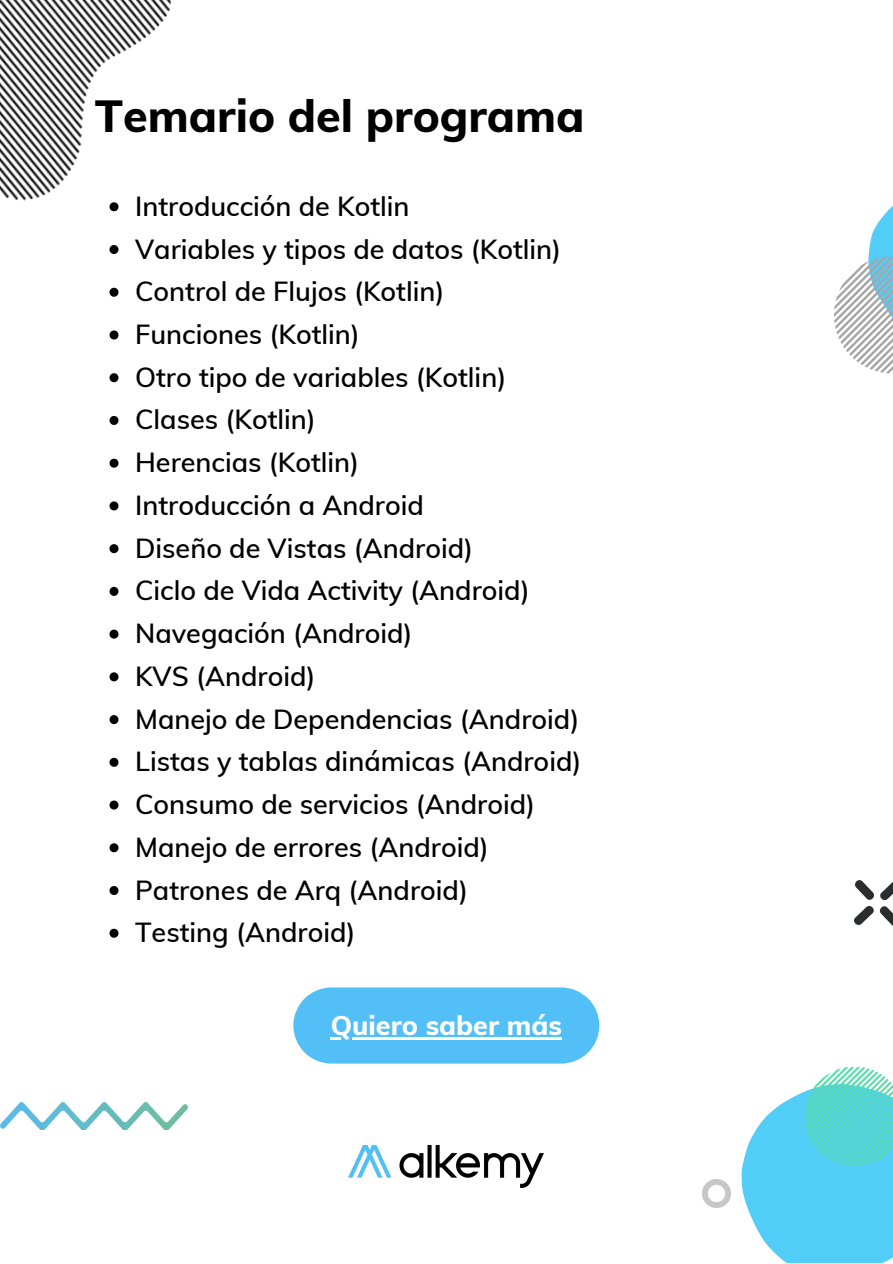
<style>
.page{position:relative;width:893px;height:1264px;background:#fff}
.page>*{position:absolute;margin:0;border:0;box-sizing:border-box;transform-origin:0 0}
.t1{font:800 45px "Muli";color:#000}
.t2{font:600 27px "Muli";color:#000}
.t3{font:800 27px "Muli";color:#fff}
</style>
<div class="page">
<img style="left:0;top:0;width:171px;height:212px">
<img style="left:854px;top:880px;width:38px;height:45px">
<svg style="left:868px;top:206px;width:24px;height:50px"></svg>
<svg style="left:834px;top:256px;width:58px;height:117px"></svg>
<img style="left:349px;top:1145px;width:194px;height:42px">
<svg style="left:741px;top:1067px;width:151px;height:195px"></svg>
<img style="left:702px;top:1179px;width:28px;height:28px">
<img style="left:0;top:1102px;width:188px;height:27px">
<svg style="left:293px;top:987px;width:306px;height:76px;background:#5ec4f7"></svg>
<hr style="left:331px;top:1036px;width:231px;height:3px;background:#fff">
<svg style="left:109px;top:202px;width:9px;height:9px"></svg>
<svg style="left:109px;top:245px;width:9px;height:9px"></svg>
<svg style="left:109px;top:288px;width:9px;height:9px"></svg>
<svg style="left:109px;top:330px;width:9px;height:9px"></svg>
<svg style="left:109px;top:373px;width:9px;height:9px"></svg>
<svg style="left:109px;top:416px;width:9px;height:9px"></svg>
<svg style="left:109px;top:458px;width:9px;height:9px"></svg>
<svg style="left:109px;top:501px;width:9px;height:9px"></svg>
<svg style="left:109px;top:544px;width:9px;height:9px"></svg>
<svg style="left:109px;top:587px;width:9px;height:9px"></svg>
<svg style="left:109px;top:629px;width:9px;height:9px"></svg>
<svg style="left:109px;top:672px;width:9px;height:9px"></svg>
<svg style="left:109px;top:715px;width:9px;height:9px"></svg>
<svg style="left:109px;top:757px;width:9px;height:9px"></svg>
<svg style="left:109px;top:800px;width:9px;height:9px"></svg>
<svg style="left:109px;top:843px;width:9px;height:9px"></svg>
<svg style="left:109px;top:886px;width:9px;height:9px"></svg>
<svg style="left:109px;top:928px;width:9px;height:9px"></svg>
<p class="t1" style="left:95px;top:87px;width:491px">Temario del programa</p>
<p class="t2" style="left:135px;top:189px;width:276px">Introducción de Kotlin</p>
<p class="t2" style="left:135px;top:231px;width:427px">Variables y tipos de datos (Kotlin)</p>
<p class="t2" style="left:135px;top:274px;width:311px">Control de Flujos (Kotlin)</p>
<p class="t2" style="left:135px;top:317px;width:226px">Funciones (Kotlin)</p>
<p class="t2" style="left:135px;top:359px;width:373px">Otro tipo de variables (Kotlin)</p>
<p class="t2" style="left:135px;top:402px;width:182px">Clases (Kotlin)</p>
<p class="t2" style="left:135px;top:445px;width:225px">Herencias (Kotlin)</p>
<p class="t2" style="left:135px;top:488px;width:290px">Introducción a Android</p>
<p class="t2" style="left:135px;top:530px;width:339px">Diseño de Vistas (Android)</p>
<p class="t2" style="left:135px;top:573px;width:396px">Ciclo de Vida Activity (Android)</p>
<p class="t2" style="left:135px;top:616px;width:279px">Navegación (Android)</p>
<p class="t2" style="left:135px;top:658px;width:182px">KVS (Android)</p>
<p class="t2" style="left:135px;top:701px;width:445px">Manejo de Dependencias (Android)</p>
<p class="t2" style="left:135px;top:744px;width:448px">Listas y tablas dinámicas (Android)</p>
<p class="t2" style="left:135px;top:787px;width:401px">Consumo de servicios (Android)</p>
<p class="t2" style="left:135px;top:829px;width:355px">Manejo de errores (Android)</p>
<p class="t2" style="left:135px;top:872px;width:334px">Patrones de Arq (Android)</p>
<p class="t2" style="left:135px;top:915px;width:222px">Testing (Android)</p>
<p class="t3" style="left:331px;top:1007px;width:233px">Quiero saber más</p>
</div>
